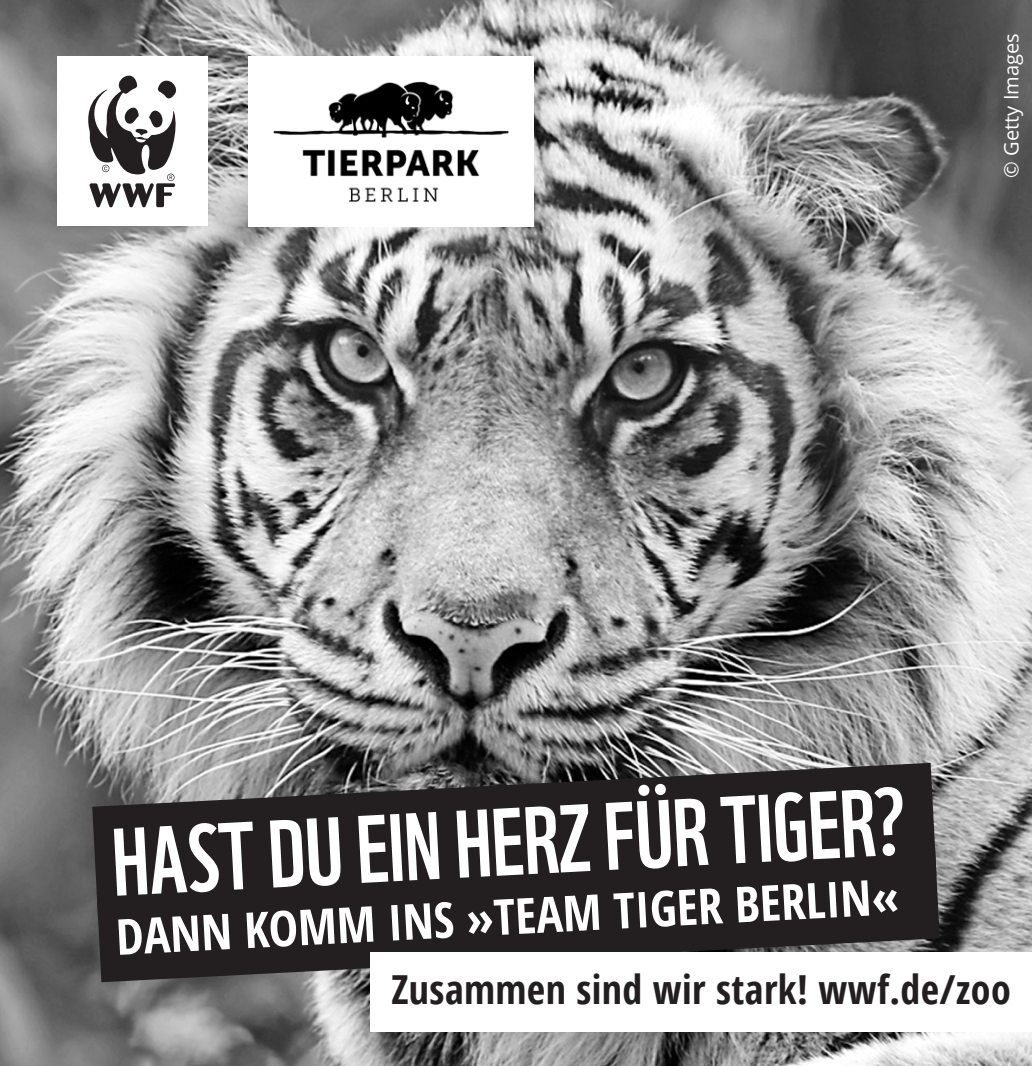
<style>
.page{position:relative;width:1032px;height:1066px;background:#fff}
.page>*{position:absolute;margin:0;border:0;box-sizing:border-box;transform-origin:0 0}
.t1{font:93.2px "WWF";color:#fff}
.t2{font:700 condensed 49.6px "Open Sans";color:#fff}
.t3{font:700 condensed 40px "Open Sans";letter-spacing:.01em;color:#231f20}
.t4{font:20px "Open Sans";color:#fff}
</style>
<div class="page">
<img style="left:0;top:0;width:1032px;height:1066px">
<svg style="left:97px;top:848px;width:843px;height:134px;background:#2c2829"></svg>
<svg style="left:92px;top:763px;width:844px;height:157px;background:#2e2b2b"></svg>
<div style="left:370px;top:952px;width:662px;height:79px;background:#fff"></div>
<div style="left:57px;top:57px;width:150px;height:169px;background:#fff"></div>
<svg style="left:88px;top:75px;width:88px;height:132px"></svg>
<img style="left:248px;top:57px;width:285px;height:170px">
<p class="t4" style="left:997px;top:177px;width:146px;rotate:-90deg">© Getty Images</p>
<h1 class="t1" style="left:108px;top:790px;width:797px;rotate:-3deg">HAST DU EIN HERZ FÜR TIGER?</h1>
<p class="t2" style="left:114px;top:902px;width:785px;rotate:-3deg">DANN KOMM INS »TEAM TIGER BERLIN«</p>
<p class="t3" style="left:391px;top:962px;width:621px">Zusammen sind wir stark! wwf.de/zoo</p>
</div>
